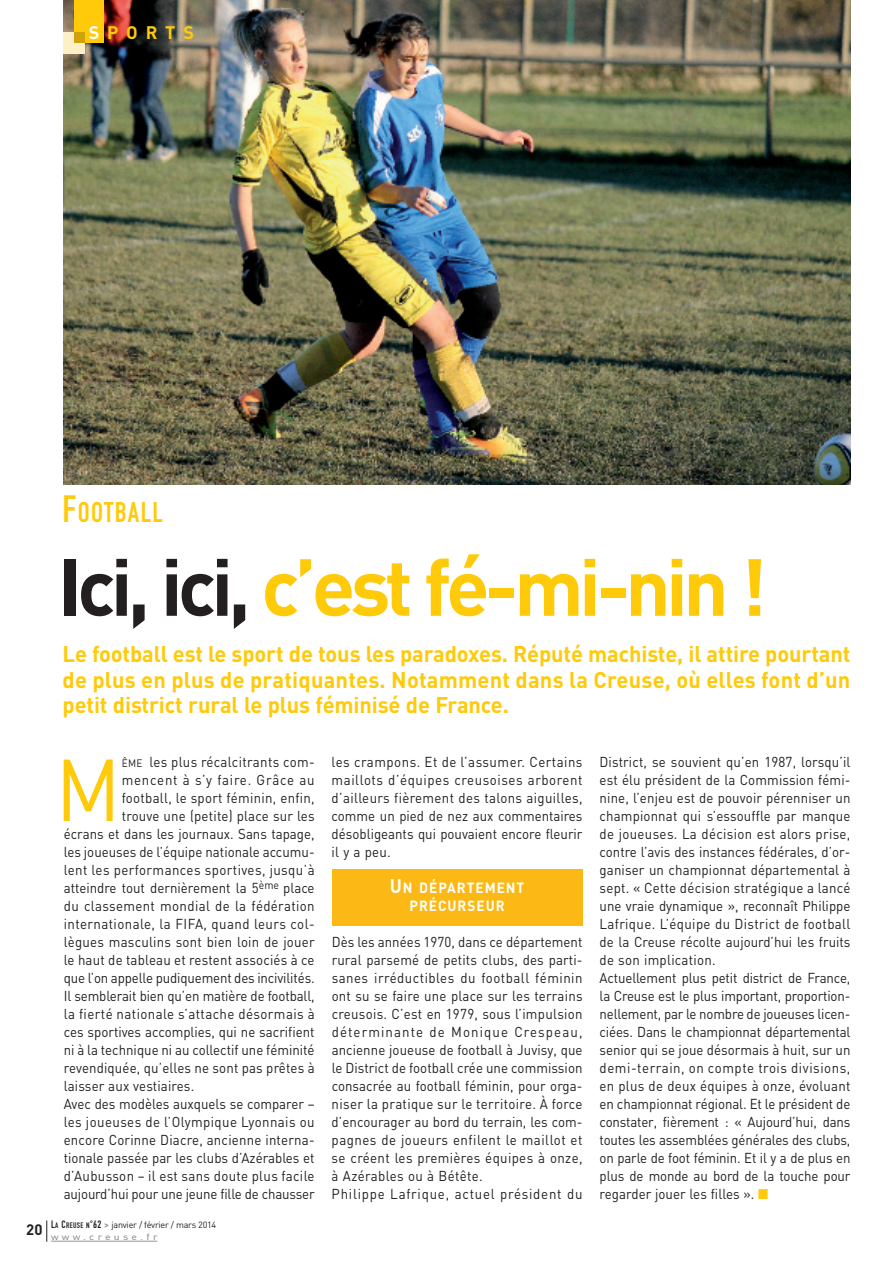
<style>
.page{position:relative;width:893px;height:1263px;background:#fff}
.page>*{position:absolute;margin:0;border:0;box-sizing:border-box;transform-origin:0 0}
.t1{font:86.4px "DIN";color:#feca0a;scale:.93 1}
.t2{font:700 79.5px "DIN";letter-spacing:-.06em;color:#feca0a}
.t3{font:28.2px "DIN Engschrift";letter-spacing:.05em;color:#feca0a}
.t4{font:700 22.5px/25.5px "DIN";letter-spacing:-.005em;color:#feca0a;text-align:justify}
.t5{font:700 18px "DIN";letter-spacing:.435em;color:#feca0a}
.t6{font:700 15px "DIN";color:#231f20}
.t7{font:700 14.7px/18px "DIN";letter-spacing:.07em;color:#fff;text-align:center;scale:.93 1}
.t8{font:14.25px/18px "DIN";letter-spacing:.005em;color:#231f20;scale:.93 1}
.t9{font:14.25px "DIN";letter-spacing:.03em;color:#231f20;scale:.93 1}
.t10{font:14.25px "DIN";letter-spacing:.025em;color:#231f20;scale:.93 1}
.t11{font:14.25px "DIN";letter-spacing:.055em;color:#231f20;scale:.93 1}
.t12{font:9px/12px "DIN";letter-spacing:-.025em;color:#231f20}
.s1{color:#fff}
.s2{font-size:37.5px}
.s3{color:#231f20}
.s4{font-size:10.65px}
.s5{font-family:"DIN Engschrift";font-size:10.5px}
.s6{font-family:"DIN Engschrift";font-size:7.8px}
.s7{font-weight:700;color:#939598}
.s8{color:#808285}
.s9{font-size:19.5px}
.s10{color:#feca0a}
</style>
<div class="page">
<hr style="left:51px;top:1241px;width:106px;height:1px;background:#939598">
<svg style="left:47px;top:1220px;width:1px;height:22px"></svg>
<div style="left:332px;top:869px;width:251px;height:57px;background:#fcb814"></div>
<img style="left:64px;top:0;width:786px;height:485px">
<div style="left:74px;top:0;width:30px;height:43px;background:#feca0a"></div>
<div style="left:64px;top:32px;width:21px;height:21px;background:#fef0c6"></div>
<div style="left:74px;top:32px;width:11px;height:11px;background:#cea308"></div>
<p class="t5" style="left:89px;top:22px;width:107px"><span class="s1">S</span>PORTS</p>
<h3 class="t3" style="left:62px;top:502px;width:102px"><span class="s2">F</span>OOTBALL</h3>
<h2 class="t2" style="left:58px;top:540px;width:711px"><span class="s3">Ici, ici,</span> c’est fé-mi-nin !</h2>
<h3 class="t4" style="left:63px;top:641px;width:789px">Le football est le sport de tous les paradoxes. Réputé machiste, il attire pourtant de plus en plus de pratiquantes. Notamment dans la Creuse, où elles font d’un petit district rural le plus féminisé de France.</h3>
<p class="t6" style="left:26px;top:1221px;width:18px">20</p>
<p class="t10" style="left:122px;top:753px;width:209px"><span class="s4">ÊME</span> les plus récalcitrants com-</p>
<p class="t11" style="left:122px;top:771px;width:209px">mencent à s’y faire. Grâce au</p>
<p class="t8" style="left:122px;top:788px;width:209px">football, le sport féminin, enfin,</p>
<p class="t8" style="left:122px;top:806px;width:209px">trouve une (petite) place sur les</p>
<p class="t8" style="left:64px;top:824px;width:271px">écrans et dans les journaux. Sans tapage,</p>
<p class="t8" style="left:64px;top:842px;width:271px">les joueuses de l’équipe nationale accumu-</p>
<p class="t9" style="left:64px;top:861px;width:271px">lent les performances sportives, jusqu’à</p>
<p class="t8" style="left:64px;top:878px;width:271px">atteindre tout dernièrement la 5<sup>ème</sup> place</p>
<p class="t10" style="left:64px;top:897px;width:271px">du classement mondial de la fédération</p>
<p class="t9" style="left:64px;top:915px;width:271px">internationale, la FIFA, quand leurs col-</p>
<p class="t8" style="left:64px;top:932px;width:271px">lègues masculins sont bien loin de jouer</p>
<p class="t8" style="left:64px;top:950px;width:271px">le haut de tableau et restent associés à ce</p>
<p class="t8" style="left:64px;top:968px;width:271px">que l’on appelle pudiquement des incivilités.</p>
<p class="t8" style="left:64px;top:986px;width:271px">Il semblerait bien qu’en matière de football,</p>
<p class="t9" style="left:64px;top:1005px;width:271px">la fierté nationale s’attache désormais à</p>
<p class="t8" style="left:64px;top:1022px;width:271px">ces sportives accomplies, qui ne sacrifient</p>
<p class="t8" style="left:64px;top:1040px;width:271px">ni à la technique ni au collectif une féminité</p>
<p class="t8" style="left:64px;top:1058px;width:271px">revendiquée, qu’elles ne sont pas prêtes à</p>
<p class="t8" style="left:64px;top:1076px;width:142px">laisser aux vestiaires.</p>
<p class="t8" style="left:64px;top:1094px;width:271px">Avec des modèles auxquels se comparer –</p>
<p class="t9" style="left:64px;top:1113px;width:271px">les joueuses de l’Olympique Lyonnais ou</p>
<p class="t8" style="left:64px;top:1130px;width:271px">encore Corinne Diacre, ancienne interna-</p>
<p class="t8" style="left:64px;top:1148px;width:271px">tionale passée par les clubs d’Azérables et</p>
<p class="t10" style="left:64px;top:1167px;width:271px">d’Aubusson – il est sans doute plus facile</p>
<p class="t8" style="left:64px;top:1184px;width:271px">aujourd’hui pour une jeune fille de chausser</p>
<h1 class="t1" style="left:55px;top:738px;width:72px">M</h1>
<p class="t12" style="left:51px;top:1218px;width:167px"><span class="s5">L</span><span class="s6">A</span> <span class="s5">C</span><span class="s6">REUSE N</span><span class="s5">°62</span> <span class="s7">&gt;</span> janvier / février / mars 2014 <span class="s8">www.creuse.fr</span></p>
<p class="t8" style="left:332px;top:752px;width:271px;text-align:justify">les crampons. Et de l’assumer. Certains maillots d’équipes creusoises arborent d’ailleurs fièrement des talons aiguilles, comme un pied de nez aux commentaires désobligeants qui pouvaient encore fleurir il y a peu.</p>
<p class="t7" style="left:390px;top:878px;width:146px"><span class="s9">U</span>N DÉPARTEMENT<br>PRÉCURSEUR</p>
<p class="t8" style="left:332px;top:932px;width:271px">Dès les années 1970, dans ce département rural parsemé de petits clubs, des parti&shy;sanes irréductibles du football féminin ont su se faire une place sur les terrains creusois. C’est en 1979, sous l’impulsion déterminante de Monique Crespeau, ancienne joueuse de football à Juvisy, que le District de football crée une commission consacrée au football féminin, pour orga&shy;niser la pratique sur le territoire. À force d’encourager au bord du terrain, les com&shy;pagnes de joueurs enfilent le maillot et se créent les premières équipes à onze, à Azérables ou à Bétête.<br>Philippe Lafrique, actuel président du</p>
<p class="t8" style="left:600px;top:752px;width:271px">District, se souvient qu’en 1987, lorsqu’il est élu président de la Commission fémi&shy;nine, l’enjeu est de pouvoir pérenniser un championnat qui s’essouffle par manque de joueuses. La décision est alors prise, contre l’avis des instances fédérales, d’or&shy;ganiser un championnat départemental à sept. « Cette décision stratégique a lancé une vraie dynamique », reconnaît Philippe Lafrique. L’équipe du District de football de la Creuse récolte aujourd’hui les fruits de son implication.<br>Actuellement plus petit district de France, la Creuse est le plus important, proportion&shy;nellement, par le nombre de joueuses licen&shy;ciées. Dans le championnat départemental senior qui se joue désormais à huit, sur un demi-terrain, on compte trois divisions, en plus de deux équipes à onze, évoluant en championnat régional. Et le président de constater, fièrement : « Aujourd’hui, dans toutes les assemblées générales des clubs, on parle de foot féminin. Et il y a de plus en plus de monde au bord de la touche pour regarder jouer les filles ». <span class="s10">■</span></p>
</div>
